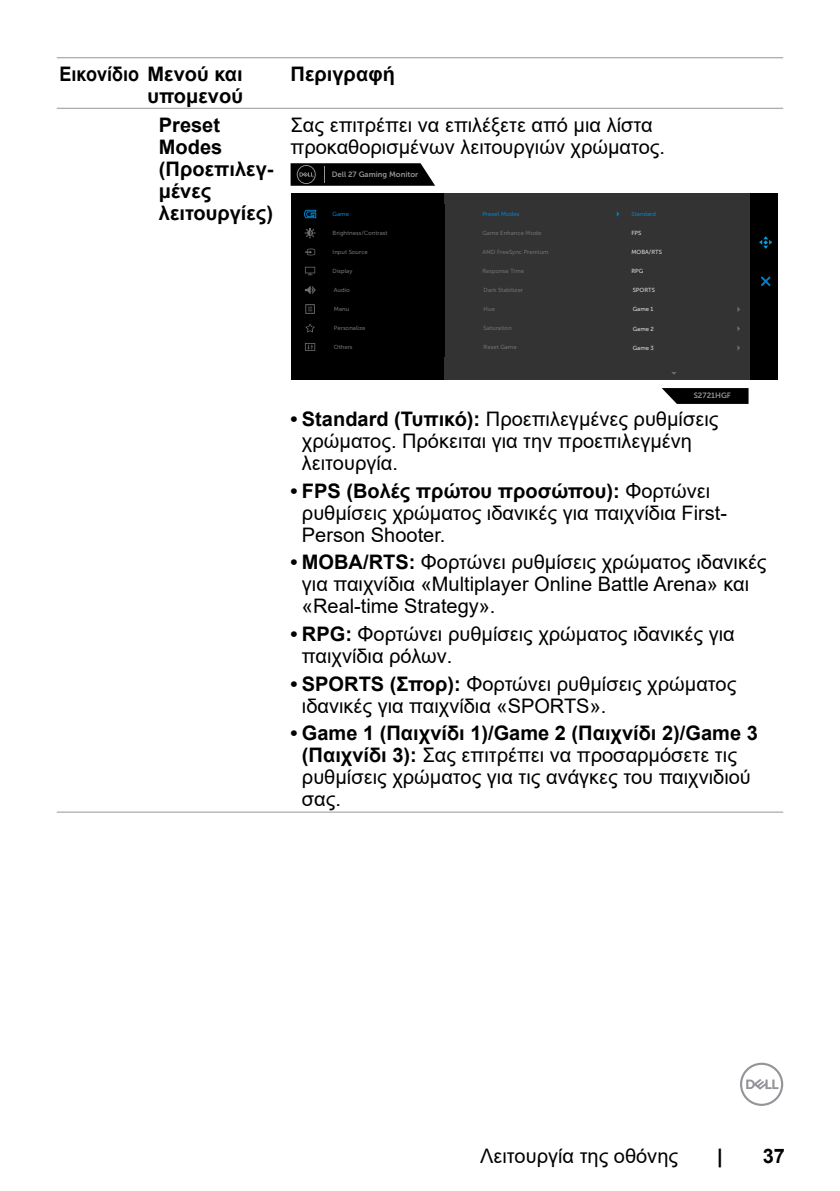
<style>
.page{position:relative;width:840px;height:1191px;background:#fff}
.page>*{position:absolute;margin:0;border:0;box-sizing:border-box;transform-origin:0 0}
.t1{font:20px/22px "Arial";color:#000}
.t2{font:700 20px/22px "Arial";color:#000}
.t3{font:700 20px/22px "Arial";color:#000;text-align:right;scale:.9 1}
.t4{font:7.8px "Museo Sans For Dell 700";color:#939393}
.t5{font:6px "Museo Sans For Dell 500";color:#6d6e71}
.t6{font:6px "Museo Sans For Dell 500";color:#d9d9d9}
.t7{font:6px "Museo Sans For Dell 500";color:#007fc8}
.s1{font-weight:700}
</style>
<div class="page">
<svg style="left:740px;top:1062px;width:42px;height:44px"></svg>
<hr style="left:57px;top:57px;width:85px;height:1px;background:#939598">
<hr style="left:142px;top:57px;width:143px;height:1px;background:#939598">
<hr style="left:285px;top:57px;width:497px;height:1px;background:#939598">
<hr style="left:57px;top:108px;width:85px;height:1px;background:#939598">
<hr style="left:142px;top:108px;width:143px;height:1px;background:#939598">
<hr style="left:285px;top:108px;width:497px;height:1px;background:#939598">
<hr style="left:57px;top:811px;width:85px;height:1px;background:#939598">
<hr style="left:142px;top:811px;width:143px;height:1px;background:#939598">
<hr style="left:285px;top:811px;width:497px;height:1px;background:#939598">
<div style="left:290px;top:193px;width:154px;height:187px;background:#000"></div>
<div style="left:444px;top:193px;width:305px;height:187px;background:#333"></div>
<div style="left:749px;top:193px;width:28px;height:187px;background:#000"></div>
<svg style="left:662px;top:388px;width:86px;height:16px"></svg>
<svg style="left:290px;top:163px;width:145px;height:23px;background:#171717"></svg>
<svg style="left:305px;top:304px;width:9px;height:10px"></svg>
<svg style="left:305px;top:323px;width:10px;height:9px"></svg>
<svg style="left:305px;top:343px;width:10px;height:8px"></svg>
<svg style="left:304px;top:228px;width:11px;height:10px"></svg>
<svg style="left:305px;top:267px;width:10px;height:8px"></svg>
<svg style="left:305px;top:248px;width:10px;height:7px"></svg>
<svg style="left:305px;top:286px;width:11px;height:8px"></svg>
<svg style="left:616px;top:211px;width:3px;height:6px"></svg>
<svg style="left:759px;top:236px;width:12px;height:13px"></svg>
<svg style="left:761px;top:276px;width:9px;height:10px"></svg>
<svg style="left:303px;top:209px;width:13px;height:10px"></svg>
<p class="t3" style="left:60px;top:63px;width:205px">Εικονίδιο Μενού και υπομενού</p>
<p class="t2" style="left:290px;top:63px;width:106px">Περιγραφή</p>
<p class="t2" style="left:159px;top:114px;width:116px">Preset<br>Modes (Προεπιλεγ&shy;μένες λειτουργίες)</p>
<p class="t1" style="left:290px;top:113px;width:376px">Σας επιτρέπει να επιλέξετε από μια λίστα προκαθορισμένων λειτουργιών χρώματος.</p>
<p class="t4" style="left:331px;top:170px;width:88px">Dell 27 Gaming Monitor</p>
<p class="t7" style="left:332px;top:210px;width:18px">Game</p>
<p class="t7" style="left:631px;top:210px;width:26px">Standard</p>
<p class="t7" style="left:482px;top:210px;width:39px">Preset Modes</p>
<p class="t5" style="left:332px;top:229px;width:57px">Brightness/Contrast</p>
<p class="t5" style="left:482px;top:229px;width:60px">Game Enhance Mode</p>
<p class="t6" style="left:631px;top:229px;width:11px">FPS</p>
<p class="t5" style="left:332px;top:248px;width:37px">Input Source</p>
<p class="t5" style="left:334px;top:286px;width:17px">Audio</p>
<p class="t5" style="left:332px;top:267px;width:21px">Display</p>
<p class="t5" style="left:334px;top:305px;width:17px">Menu</p>
<p class="t5" style="left:334px;top:324px;width:33px">Personalize</p>
<p class="t5" style="left:334px;top:343px;width:20px">Others</p>
<p class="t5" style="left:482px;top:248px;width:68px">AMD FreeSync Premium</p>
<p class="t5" style="left:483px;top:286px;width:41px">Dark Stabilizer</p>
<p class="t5" style="left:482px;top:267px;width:43px">Response Time</p>
<p class="t5" style="left:483px;top:305px;width:13px">Hue</p>
<p class="t5" style="left:483px;top:324px;width:30px">Saturation</p>
<p class="t5" style="left:483px;top:343px;width:35px">Reset Game</p>
<p class="t6" style="left:631px;top:248px;width:32px">MOBA/RTS</p>
<p class="t6" style="left:632px;top:286px;width:24px">SPORTS</p>
<p class="t6" style="left:632px;top:306px;width:22px">Game 1</p>
<p class="t6" style="left:632px;top:325px;width:23px">Game 2</p>
<p class="t6" style="left:632px;top:344px;width:23px">Game 3</p>
<p class="t6" style="left:631px;top:267px;width:13px">RPG</p>
<p class="t4" style="left:693px;top:391px;width:39px">S2721HGF</p>
<p class="t1" style="left:302px;top:408px;width:418px;text-indent:-11px"><span class="s1">• Standard (Τυπικό):</span> Προεπιλεγμένες ρυθμίσεις χρώματος. Πρόκειται για την προεπιλεγμένη λειτουργία.</p>
<p class="t1" style="left:302px;top:479px;width:426px;text-indent:-11px"><span class="s1">• FPS (Βολές πρώτου προσώπου):</span> Φορτώνει ρυθμίσεις χρώματος ιδανικές για παιχνίδια First-<br>Person Shooter.</p>
<p class="t1" style="left:302px;top:551px;width:466px;text-indent:-11px"><span class="s1">• MOBA/RTS:</span> Φορτώνει ρυθμίσεις χρώματος ιδανικές για παιχνίδια «Multiplayer Online Battle Arena» και «Real-time Strategy».</p>
<p class="t1" style="left:302px;top:623px;width:434px;text-indent:-11px"><span class="s1">• RPG:</span> Φορτώνει ρυθμίσεις χρώματος ιδανικές για παιχνίδια ρόλων.</p>
<p class="t1" style="left:302px;top:672px;width:435px;text-indent:-11px"><span class="s1">• SPORTS (Σπορ):</span> Φορτώνει ρυθμίσεις χρώματος ιδανικές για παιχνίδια «SPORTS».</p>
<p class="t1" style="left:302px;top:722px;width:457px;text-indent:-11px"><span class="s1">• Game 1 (Παιχνίδι 1)/Game 2 (Παιχνίδι 2)/Game 3 (Παιχνίδι 3):</span> Σας επιτρέπει να προσαρμόσετε τις ρυθμίσεις χρώματος για τις ανάγκες του παιχνιδιού σας.</p>
<p class="t1" style="left:480px;top:1144px;width:199px">Λειτουργία της οθόνης</p>
<p class="t2" style="left:716px;top:1144px;width:7px">|</p>
<p class="t2" style="left:762px;top:1144px;width:24px">37</p>
</div>
